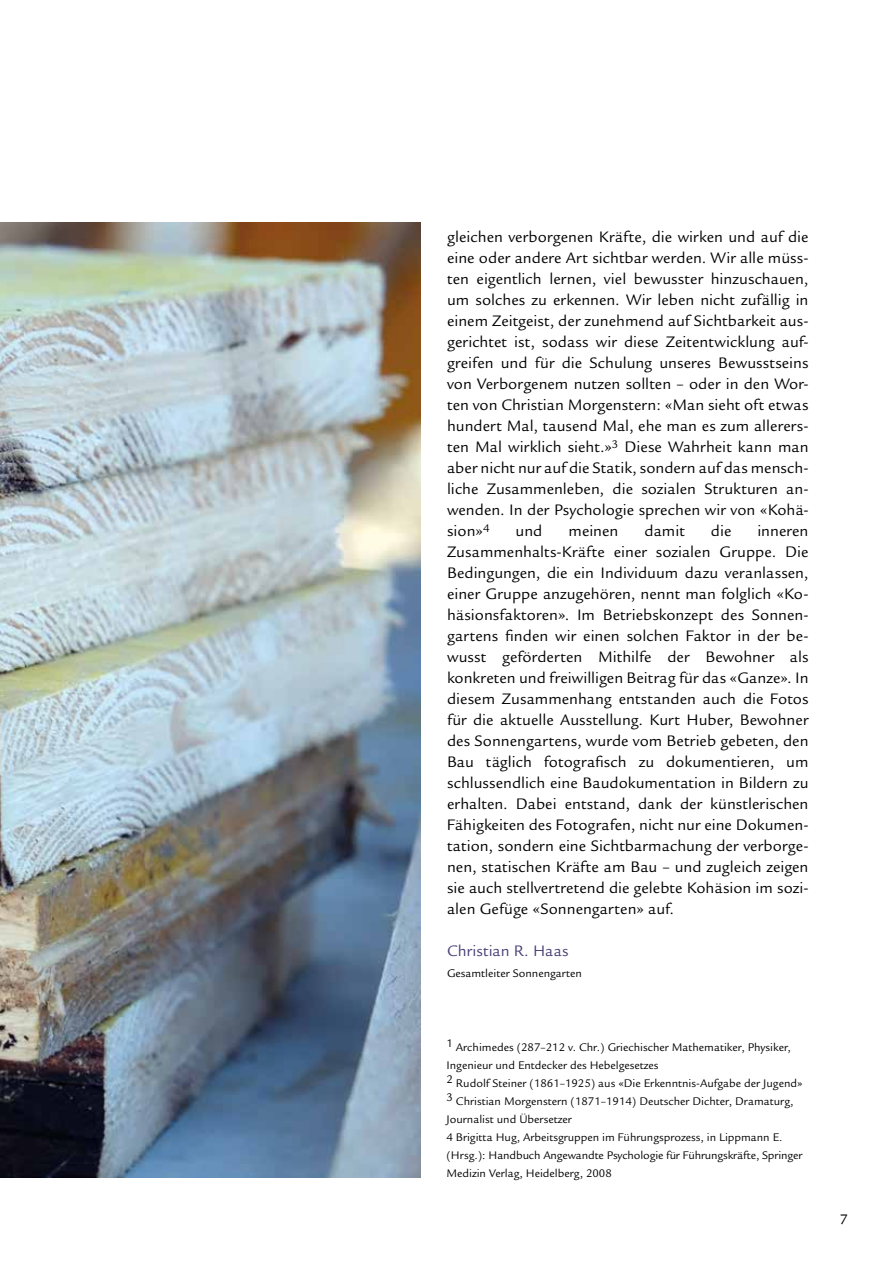
<style>
.page{position:relative;width:893px;height:1263px;background:#fff}
.page>*{position:absolute;margin:0;border:0;box-sizing:border-box;transform-origin:0 0}
.t1{font:16.5px/21px "Legacy Sans";color:#000;text-align:justify}
.t2{font:16.5px "Legacy Sans";letter-spacing:.005em;color:#483e76}
.t3{font:15px "Legacy Sans";color:#000}
.t4{font:12px/18px "Legacy Sans";color:#000}
</style>
<div class="page">
<img style="left:0;top:222px;width:421px;height:956px">
<p class="t1" style="left:447px;top:227px;width:363px">gleichen verborgenen Kräfte, die wirken und auf die eine oder andere Art sichtbar werden. Wir alle müss&shy;ten eigentlich lernen, viel bewusster hinzuschauen, um solches zu erkennen. Wir leben nicht zufällig in einem Zeitgeist, der zunehmend auf Sichtbarkeit aus&shy;gerichtet ist, sodass wir diese Zeitentwicklung auf&shy;greifen und für die Schulung unseres Bewusstseins von Verborgenem nutzen sollten – oder in den Wor&shy;ten von Christian Morgenstern: «Man sieht oft etwas hundert Mal, tausend Mal, ehe man es zum allerers&shy;ten Mal wirklich sieht.»<sup>3</sup> Diese Wahrheit kann man aber nicht nur auf die Statik, sondern auf das mensch&shy;liche Zusammenleben, die sozialen Strukturen an&shy;wenden. In der Psychologie sprechen wir von «Kohä&shy;sion»<sup>4</sup></p>
<p class="t1" style="left:516px;top:521px;width:28px">und</p>
<p class="t1" style="left:568px;top:521px;width:51px">meinen</p>
<p class="t1" style="left:645px;top:521px;width:42px">damit</p>
<p class="t1" style="left:711px;top:521px;width:22px">die</p>
<p class="t1" style="left:447px;top:521px;width:363px;text-indent:310px">inneren Zusammenhalts-Kräfte einer sozialen Gruppe. Die Bedingungen, die ein Individuum dazu veranlassen, einer Gruppe anzugehören, nennt man folglich «Ko&shy;häsionsfaktoren». Im Betriebskonzept des Sonnen&shy;gartens finden wir einen solchen Faktor in der be&shy;wusst geförderten Mithilfe der Bewohner als konkreten und freiwilligen Beitrag für das «Ganze». In diesem Zusammenhang entstanden auch die Fotos für die aktuelle Ausstellung. Kurt Huber, Bewohner des Sonnengartens, wurde vom Betrieb gebeten, den Bau täglich fotografisch zu dokumentieren, um schlussendlich eine Baudokumentation in Bildern zu erhalten. Dabei entstand, dank der künstlerischen Fähigkeiten des Fotografen, nicht nur eine Dokumen&shy;tation, sondern eine Sichtbarmachung der verborge&shy;nen, statischen Kräfte am Bau – und zugleich zeigen sie auch stellvertretend die gelebte Kohäsion im sozi&shy;alen Gefüge «Sonnengarten» auf.</p>
<p class="t2" style="left:447px;top:942px;width:123px">Christian R. Haas</p>
<p class="t4" style="left:447px;top:964px;width:136px">Gesamtleiter Sonnengarten</p>
<p class="t4" style="left:446px;top:1038px;width:358px">1 Archimedes (287–212 v. Chr.) Griechischer Mathematiker, Physiker, Ingenieur und Entdecker des Hebelgesetzes<br>2 Rudolf Steiner (1861–1925) aus «Die Erkenntnis-Aufgabe der Jugend» 3 Christian Morgenstern (1871–1914) Deutscher Dichter, Dramaturg, Journalist und Übersetzer<br>4 Brigitta Hug, Arbeitsgruppen im Führungsprozess, in Lippmann E. (Hrsg.): Handbuch Angewandte Psychologie für Führungskräfte, Springer Medizin Verlag, Heidelberg, 2008</p>
<p class="t3" style="left:840px;top:1211px;width:10px">7</p>
</div>
